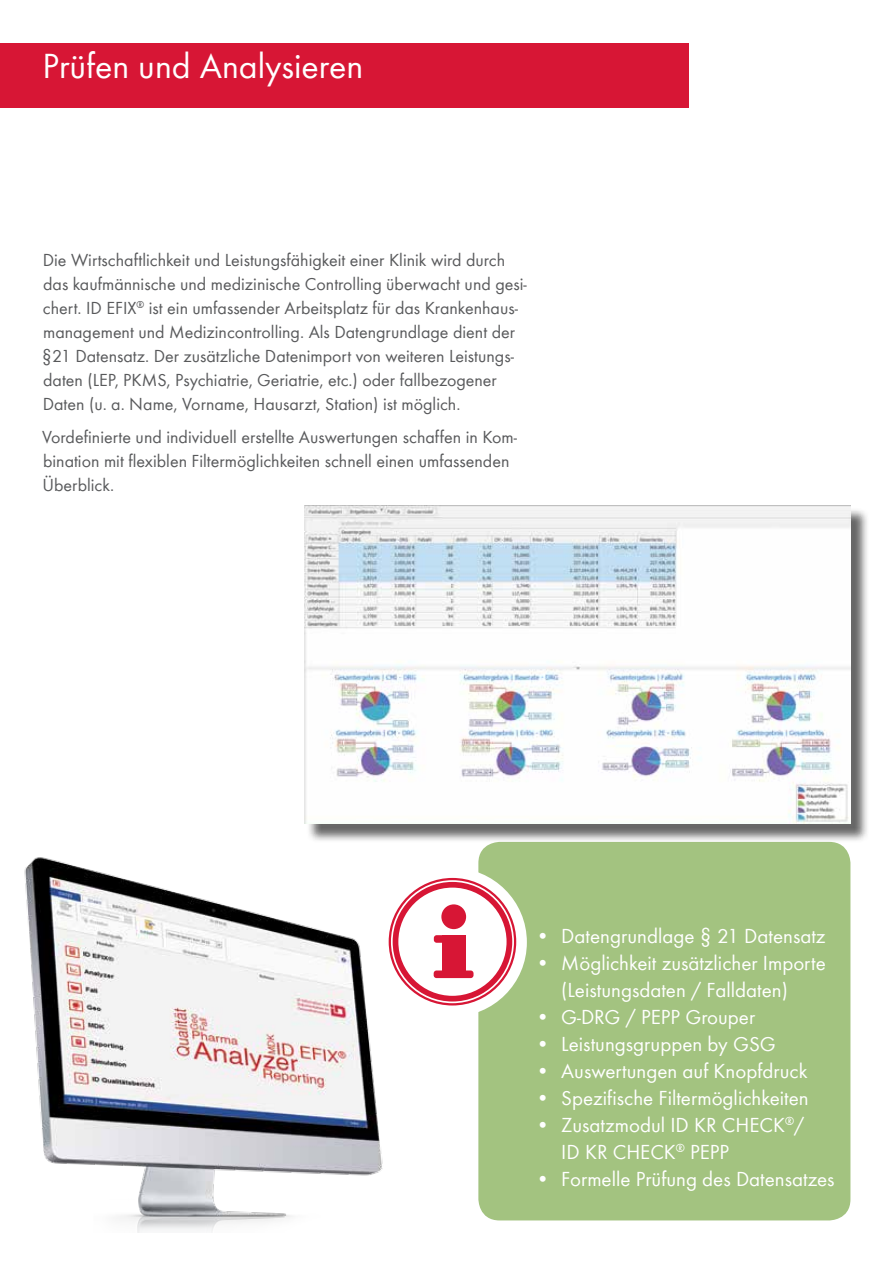
<style>
.page{position:relative;width:893px;height:1263px;background:#fff}
.page>*{position:absolute;margin:0;border:0;box-sizing:border-box;transform-origin:0 0}
.t1{font:36px "Futura TEE";color:#fff}
.t2{font:21px/27px "Futura TEE";color:#fff;text-align:center}
.t3{font:18px/24px "Futura TEE";color:#58595b}
</style>
<div class="page">
<div style="left:0;top:43px;width:688px;height:65px;background:#d71635"></div>
<div style="left:478px;top:842px;width:372px;height:378px;background:#a3c380;border-radius:21px"></div>
<div style="left:378px;top:868px;width:149px;height:149px;background:#fff;border-radius:50%"></div>
<svg style="left:393px;top:878px;width:123px;height:127px"></svg>
<div style="left:442px;top:935px;width:24px;height:43px;background:#d71635"></div>
<div style="left:434px;top:935px;width:31px;height:8px;background:#d71635;border-radius:3px"></div>
<div style="left:434px;top:970px;width:39px;height:8px;background:#d71635;border-radius:3px"></div>
<div style="left:441px;top:904px;width:25px;height:25px;background:#d71635;border-radius:50%"></div>
<div style="left:307px;top:507px;width:562px;height:336px;background:#000;opacity:.6"></div>
<img style="left:304px;top:505px;width:546px;height:319px">
<img style="left:24px;top:857px;width:369px;height:375px">
<h1 class="t1" style="left:43px;top:44px;width:322px">Prüfen und Analysieren</h1>
<p class="t3" style="left:42px;top:248px;width:486px">Die Wirtschaftlichkeit und Leistungsfähigkeit einer Klinik wird durch das kaufmännische und medizinische Controlling überwacht und gesi&shy;chert. ID EFIX<sup>®</sup> ist ein umfassender Arbeitsplatz für das Krankenhaus&shy;management und Medizincontrolling. Als Datengrundlage dient der §21 Datensatz. Der zusätzliche Datenimport von weiteren Leistungs&shy;daten (LEP, PKMS, Psychiatrie, Geriatrie, etc.) oder fallbezogener Daten (u. a. Name, Vorname, Hausarzt, Station) ist möglich.</p>
<p class="t3" style="left:42px;top:424px;width:476px">Vordefinierte und individuell erstellte Auswertungen schaffen in Kom&shy;bination mit flexiblen Filtermöglichkeiten schnell einen umfassenden<br>Überblick.</p>
<p class="t2" style="left:536px;top:922px;width:291px">• Datengrundlage § 21 Datensatz</p>
<p class="t2" style="left:536px;top:949px;width:291px">• Möglichkeit zusätzlicher Importe (Leistungsdaten / Falldaten)</p>
<p class="t2" style="left:536px;top:1003px;width:221px">• G-DRG / PEPP Grouper</p>
<p class="t2" style="left:536px;top:1030px;width:242px">• Leistungsgruppen by GSG</p>
<p class="t2" style="left:536px;top:1057px;width:273px">• Auswertungen auf Knopfdruck</p>
<p class="t2" style="left:536px;top:1084px;width:274px">• Spezifische Filtermöglichkeiten</p>
<p class="t2" style="left:561px;top:1111px;width:244px;text-align:left;text-indent:-26px">• Zusatzmodul ID KR CHECK<sup>®</sup>/<br>ID KR CHECK<sup>®</sup> PEPP</p>
<p class="t2" style="left:536px;top:1165px;width:300px">• Formelle Prüfung des Datensatzes</p>
</div>
